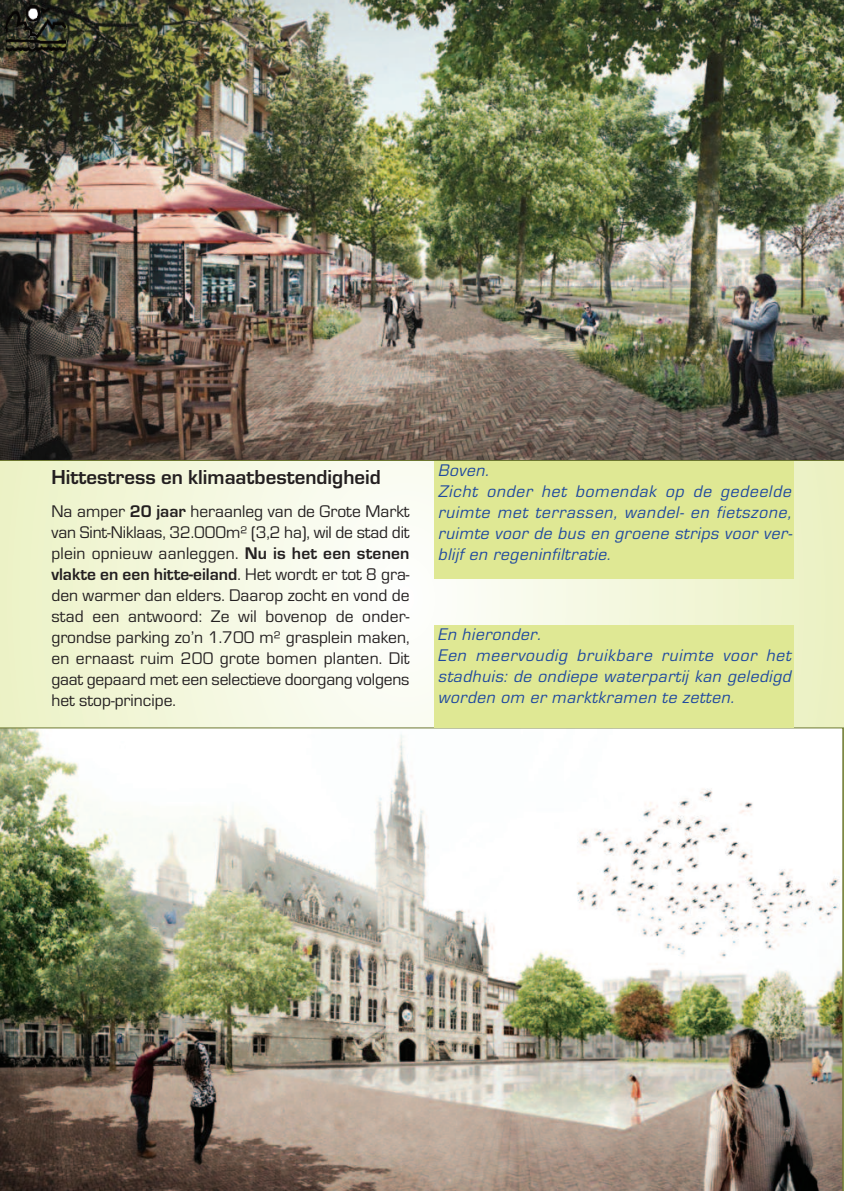
<style>
.page{position:relative;width:844px;height:1191px;background:#fff}
.page>*{position:absolute;margin:0;border:0;box-sizing:border-box;transform-origin:0 0}
.t1{font:700 21px "Eurostile";color:#231f20}
.t2{font:17.5px/21px "Eurostile";letter-spacing:-.01em;color:#231f20;text-align:justify}
.t3{font:italic 17.5px/21px "Eurostile";color:#1f499f}
.s1{font-weight:700}
</style>
<div class="page">
<svg style="left:0;top:461px;width:843px;height:266px"></svg>
<img style="left:0;top:0;width:843px;height:461px">
<svg style="left:843px;top:727px;width:1px;height:464px"></svg>
<img style="left:0;top:727px;width:843px;height:464px">
<div style="left:434px;top:461px;width:360px;height:117px;background:#dfe894"></div>
<div style="left:434px;top:625px;width:360px;height:102px;background:#dfe894"></div>
<img style="left:6px;top:6px;width:60px;height:46px">
<p class="t1" style="left:51px;top:464px;width:331px">Hittestress en klimaatbestendigheid</p>
<p class="t2" style="left:51px;top:500px;width:359px">Na amper <span class="s1">20 jaar</span> heraanleg van de Grote Markt van Sint-Niklaas, 32.000m² (3,2 ha), wil de stad dit plein opnieuw aanleggen. <span class="s1">Nu is het een stenen vlakte en een hitte-eiland</span>. Het wordt er tot 8 gra&shy;den warmer dan elders. Daarop zocht en vond de stad een antwoord: Ze wil bovenop de onder&shy;grondse parking zo’n 1.700 m² grasplein maken, en ernaast ruim 200 grote bomen planten. Dit gaat gepaard met een selectieve doorgang volgens het stop-principe.</p>
<p class="t3" style="left:438px;top:459px;width:359px">Boven.<br>Zicht onder het bomendak op de gedeelde ruimte met terrassen, wandel- en fietszone, ruimte voor de bus en groene strips voor ver&shy;blijf en regeninfiltratie.</p>
<p class="t3" style="left:438px;top:624px;width:358px">En hieronder.<br>Een meervoudig bruikbare ruimte voor het stadhuis: de ondiepe waterpartij kan geledigd worden om er marktkramen te zetten.</p>
</div>
